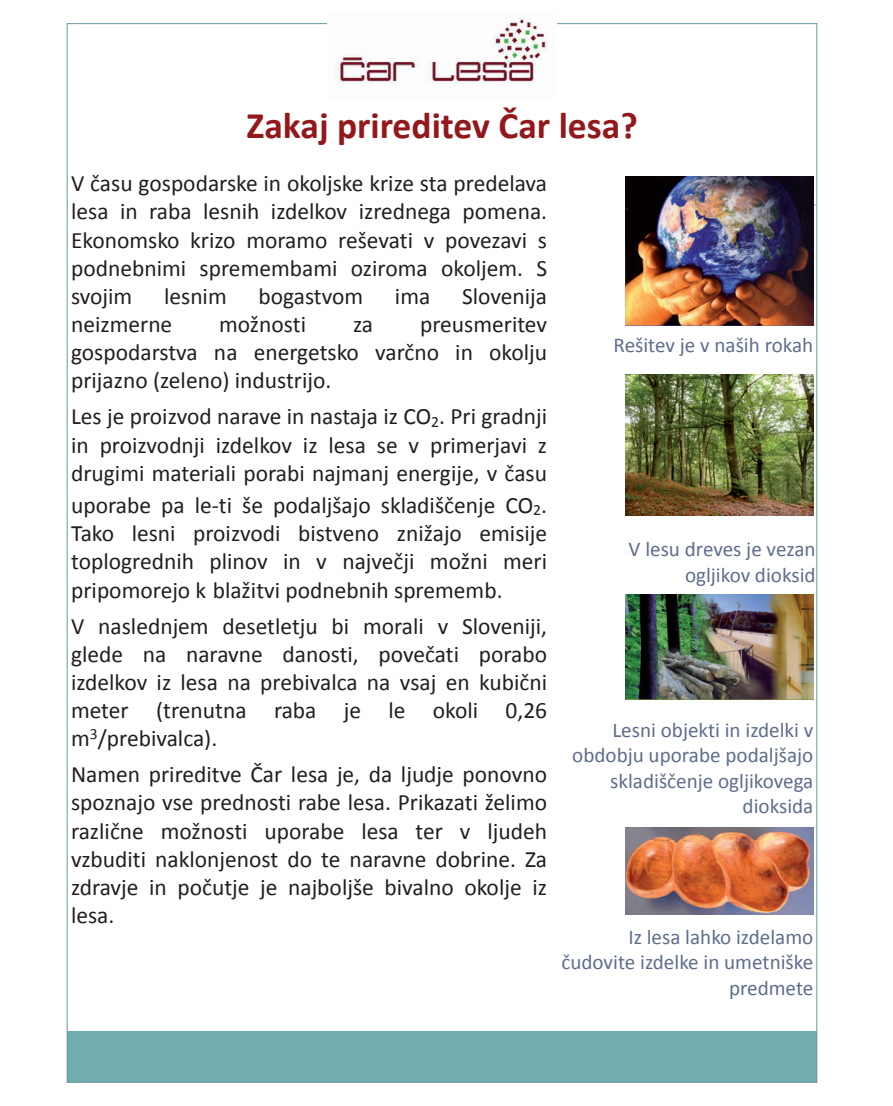
<style>
.page{position:relative;width:893px;height:1106px;background:#fff}
.page>*{position:absolute;margin:0;border:0;box-sizing:border-box;transform-origin:0 0}
.t1{font:700 37.5px "Calibri";color:#93181c}
.t2{font:23.4px/28.2px "Calibri";color:#231f20;text-align:justify}
.t3{font:21.15px/25.3px "Calibri";color:#5f6d8c;text-align:right}
</style>
<div class="page">
<div style="left:67px;top:1031px;width:749px;height:50px;background:#72acaf"></div>
<img style="left:334px;top:18px;width:214px;height:65px">
<img style="left:625px;top:176px;width:188px;height:149px">
<img style="left:625px;top:374px;width:188px;height:141px">
<img style="left:625px;top:594px;width:188px;height:105px">
<img style="left:625px;top:827px;width:188px;height:88px">
<h1 class="t1" style="left:247px;top:103px;width:393px">Zakaj prireditev Čar lesa?</h1>
<p class="t2" style="left:71px;top:168px;width:478px">V času gospodarske in okoljske krize sta predelava lesa in raba lesnih izdelkov izrednega pomena.<br>Ekonomsko krizo moramo reševati v povezavi s podnebnimi spremembami oziroma okoljem. S svojim</p>
<p class="t2" style="left:164px;top:281px;width:64px">lesnim</p>
<p class="t2" style="left:258px;top:281px;width:106px">bogastvom</p>
<p class="t2" style="left:395px;top:281px;width:37px">ima</p>
<p class="t2" style="left:462px;top:281px;width:87px">Slovenija</p>
<p class="t2" style="left:71px;top:309px;width:103px">neizmerne</p>
<p class="t2" style="left:219px;top:309px;width:88px">možnosti</p>
<p class="t2" style="left:353px;top:309px;width:22px">za</p>
<p class="t2" style="left:71px;top:309px;width:478px;text-indent:349px">preusmeritev gospodarstva na energetsko varčno in okolju prijazno (zeleno) industrijo.</p>
<p class="t2" style="left:71px;top:401px;width:478px">Les je proizvod narave in nastaja iz CO<sub>2</sub>. Pri gradnji in proizvodnji izdelkov iz lesa se v primerjavi z drugimi materiali porabi najmanj energije, v času</p>
<p class="t2" style="left:71px;top:490px;width:478px">uporabe pa le-ti še podaljšajo skladiščenje CO<sub>2</sub>.<br>Tako lesni proizvodi bistveno znižajo emisije toplogrednih plinov in v največji možni meri pripomorejo k blažitvi podnebnih sprememb.</p>
<p class="t2" style="left:71px;top:610px;width:478px">V naslednjem desetletju bi morali v Sloveniji, glede na naravne danosti, povečati porabo izdelkov iz lesa na prebivalca na vsaj en kubični meter (trenutna raba je le okoli 0,26 m<sup>3</sup>/prebivalca).</p>
<p class="t2" style="left:71px;top:759px;width:478px">Namen prireditve Čar lesa je, da ljudje ponovno spoznajo vse prednosti rabe lesa. Prikazati želimo različne možnosti uporabe lesa ter v ljudeh vzbuditi naklonjenost do te naravne dobrine. Za zdravje in počutje je najboljše bivalno okolje iz lesa.</p>
<p class="t3" style="left:614px;top:331px;width:201px">Rešitev je v naših rokah</p>
<p class="t3" style="left:629px;top:535px;width:188px">V lesu dreves je vezan ogljikov dioksid</p>
<p class="t3" style="left:572px;top:716px;width:243px">Lesni objekti in izdelki v obdobju uporabe podaljšajo skladiščenje ogljikovega dioksida</p>
<p class="t3" style="left:561px;top:923px;width:253px">Iz lesa lahko izdelamo čudovite izdelke in umetniške predmete</p>
</div>
